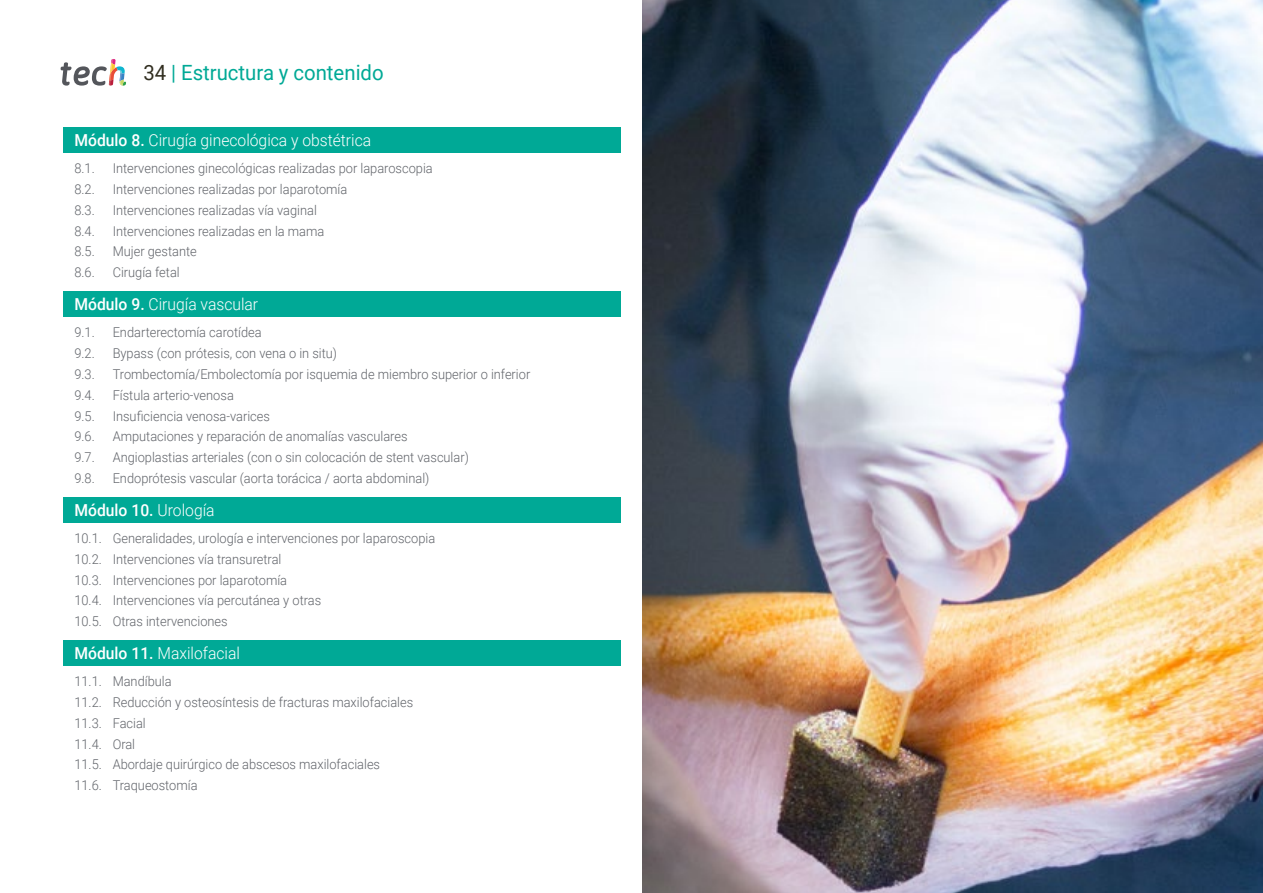
<style>
.page{position:relative;width:1263px;height:893px;background:#fff}
.page>*{position:absolute;margin:0;border:0;box-sizing:border-box;transform-origin:0 0}
.t1{font:21px "Roboto";color:#00a996}
.t2{font:300 16.5px "Roboto";color:#fff;scale:.95 1}
.t3{font:500 16.5px "Roboto";color:#fff;scale:.95 1}
.t4{font:300 13.5px/20.7px "Roboto";color:#61646a;scale:.95 1}
.s1{color:#312e20}
.s2{font-weight:500}
.s3{font-weight:300}
</style>
<div class="page">
<svg style="left:61px;top:59px;width:65px;height:27px"></svg>
<img style="left:642px;top:0;width:621px;height:893px">
<div style="left:63px;top:128px;width:558px;height:25px;background:#00a996"></div>
<div style="left:63px;top:292px;width:558px;height:25px;background:#00a996"></div>
<div style="left:63px;top:497px;width:558px;height:25px;background:#00a996"></div>
<div style="left:63px;top:640px;width:558px;height:25px;background:#00a996"></div>
<h1 class="t1" style="left:144px;top:57px;width:242px"><span class="s1">34</span> | Estructura y contenido</h1>
<p class="t2" style="left:74px;top:129px;width:314px"><span class="s2">Módulo 8.</span> Cirugía ginecológica y obstétrica</p>
<p class="t4" style="left:74px;top:158px;width:23px">8.1.</p>
<p class="t4" style="left:113px;top:158px;width:338px">Intervenciones ginecológicas realizadas por laparoscopia</p>
<p class="t4" style="left:74px;top:179px;width:23px">8.2.</p>
<p class="t4" style="left:113px;top:179px;width:248px">Intervenciones realizadas por laparotomía</p>
<p class="t4" style="left:74px;top:199px;width:23px">8.3.</p>
<p class="t4" style="left:113px;top:199px;width:216px">Intervenciones realizadas vía vaginal</p>
<p class="t4" style="left:74px;top:220px;width:23px">8.4.</p>
<p class="t4" style="left:113px;top:220px;width:224px">Intervenciones realizadas en la mama</p>
<p class="t4" style="left:74px;top:241px;width:23px">8.5.</p>
<p class="t4" style="left:113px;top:241px;width:90px">Mujer gestante</p>
<p class="t4" style="left:74px;top:262px;width:23px">8.6.</p>
<p class="t4" style="left:113px;top:262px;width:72px">Cirugía fetal</p>
<p class="t2" style="left:74px;top:293px;width:195px"><span class="s2">Módulo 9.</span> Cirugía vascular</p>
<p class="t4" style="left:74px;top:322px;width:23px">9.1.</p>
<p class="t4" style="left:113px;top:322px;width:158px">Endarterectomía carotídea</p>
<p class="t4" style="left:74px;top:343px;width:23px">9.2.</p>
<p class="t4" style="left:113px;top:343px;width:238px">Bypass (con prótesis, con vena o in situ)</p>
<p class="t4" style="left:74px;top:363px;width:23px">9.3.</p>
<p class="t4" style="left:113px;top:363px;width:441px">Trombectomía/Embolectomía por isquemia de miembro superior o inferior</p>
<p class="t4" style="left:74px;top:384px;width:23px">9.4.</p>
<p class="t4" style="left:113px;top:384px;width:129px">Fístula arterio-venosa</p>
<p class="t4" style="left:74px;top:405px;width:23px">9.5.</p>
<p class="t4" style="left:113px;top:405px;width:167px">Insuficiencia venosa-varices</p>
<p class="t4" style="left:74px;top:426px;width:23px">9.6.</p>
<p class="t4" style="left:113px;top:426px;width:312px">Amputaciones y reparación de anomalías vasculares</p>
<p class="t4" style="left:74px;top:446px;width:23px">9.7.</p>
<p class="t4" style="left:113px;top:446px;width:376px">Angioplastias arteriales (con o sin colocación de stent vascular)</p>
<p class="t4" style="left:74px;top:467px;width:23px">9.8.</p>
<p class="t4" style="left:113px;top:467px;width:335px">Endoprótesis vascular (aorta torácica / aorta abdominal)</p>
<p class="t3" style="left:74px;top:498px;width:149px">Módulo 10. <span class="s3">Urología</span></p>
<p class="t4" style="left:74px;top:527px;width:381px">10.1. Generalidades, urología e intervenciones por laparoscopia 10.2. Intervenciones vía transuretral<br>10.3. Intervenciones por laparotomía<br>10.4. Intervenciones vía percutánea y otras<br>10.5. Otras intervenciones</p>
<p class="t2" style="left:74px;top:642px;width:176px"><span class="s2">Módulo 11.</span> Maxilofacial</p>
<p class="t4" style="left:74px;top:671px;width:358px">11.1. Mandíbula<br>11.2. Reducción y osteosíntesis de fracturas maxilofaciales<br>11.3. Facial<br>11.4. Oral<br>11.5. Abordaje quirúrgico de abscesos maxilofaciales<br>11.6. Traqueostomía</p>
</div>
